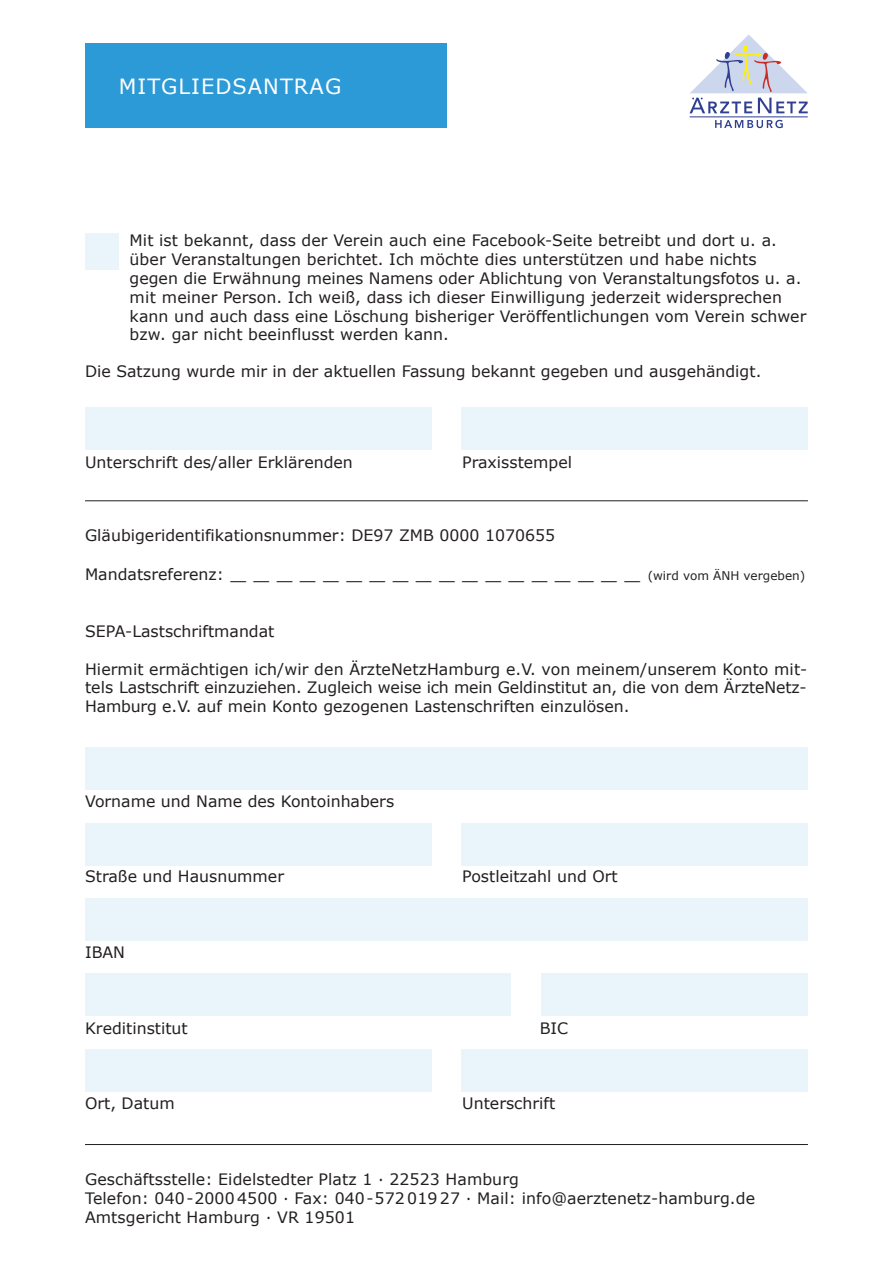
<style>
.page{position:relative;width:893px;height:1263px;background:#fff}
.page>*{position:absolute;margin:0;border:0;box-sizing:border-box;transform-origin:0 0}
.t1{font:21px "Verdana";letter-spacing:.05em;color:#fff}
.t2{font:15.75px/18.9px "Verdana";color:#231f20}
.t3{font:12px "Verdana";color:#231f20}
.s1{font-size:15.75px}
.s2{font-family:"Ping Fang TC";font-size:15.75px}
</style>
<div class="page">
<div style="left:85px;top:973px;width:425px;height:43px;background:#eaf5fb"></div>
<div style="left:541px;top:973px;width:267px;height:43px;background:#eaf5fb"></div>
<div style="left:85px;top:407px;width:346px;height:43px;background:#eaf5fb"></div>
<div style="left:462px;top:407px;width:346px;height:43px;background:#eaf5fb"></div>
<div style="left:85px;top:747px;width:723px;height:43px;background:#eaf5fb"></div>
<div style="left:85px;top:823px;width:346px;height:42px;background:#eaf5fb"></div>
<div style="left:462px;top:823px;width:346px;height:42px;background:#eaf5fb"></div>
<div style="left:85px;top:234px;width:34px;height:36px;background:#eaf5fb"></div>
<svg style="left:715px;top:120px;width:68px;height:8px"></svg>
<svg style="left:689px;top:35px;width:119px;height:78px"></svg>
<hr style="left:690px;top:117px;width:118px;height:1px;background:#2f3f92">
<div style="left:85px;top:43px;width:361px;height:85px;background:#2b9ad6"></div>
<div style="left:85px;top:898px;width:723px;height:43px;background:#eaf5fb"></div>
<div style="left:85px;top:1049px;width:346px;height:42px;background:#eaf5fb"></div>
<div style="left:462px;top:1049px;width:346px;height:42px;background:#eaf5fb"></div>
<hr style="left:85px;top:500px;width:723px;height:1px;background:#231f20">
<hr style="left:85px;top:1144px;width:723px;height:1px;background:#231f20">
<h1 class="t1" style="left:119px;top:73px;width:224px">MITGlIEDSANTrAG</h1>
<p class="t2" style="left:85px;top:230px;width:693px;text-indent:45px">Mit ist bekannt, dass der Verein auch eine Facebook-Seite betreibt und dort u. a. von über Veranstaltungen berichtet. Ich möchte dies unterstützen und habe nichts</p>
<p class="t2" style="left:130px;top:268px;width:678px">gegen die Erwähnung meines Namens oder Ablichtung von Veranstaltungsfotos u. a. mit meiner Person. Ich weiß, dass ich dieser Einwilligung jederzeit widersprechen kann und auch dass eine löschung bisheriger Veröffentlichungen vom Verein schwer bzw. gar nicht beeinflusst werden kann.</p>
<p class="t2" style="left:85px;top:362px;width:678px">Die Satzung wurde mir in der aktuellen Fassung bekannt gegeben und ausgehändigt.</p>
<p class="t2" style="left:85px;top:452px;width:269px">Unterschrift des/aller Erklärenden</p>
<p class="t2" style="left:462px;top:452px;width:111px">Praxisstempel</p>
<p class="t2" style="left:85px;top:525px;width:472px">Gläubigeridentifikationsnummer: DE97 ZMB 0000 1070655</p>
<p class="t3" style="left:85px;top:568px;width:722px"><span class="s1">Mandatsreferenz:</span> <span class="s2">＿＿＿＿＿＿＿＿＿＿＿＿＿＿＿＿＿＿</span> (wird vom ÄNH vergeben)</p>
<p class="t2" style="left:85px;top:621px;width:191px">SEPA-lastschriftmandat</p>
<p class="t2" style="left:85px;top:659px;width:724px;text-align:justify">Hiermit ermächtigen ich/wir den ÄrzteNetzHamburg e.V. von meinem/unserem Konto mit&shy;tels lastschrift einzuziehen. Zugleich weise ich mein Geldinstitut an, die von dem ÄrzteNetz-Hamburg e.V. auf mein Konto gezogenen lastenschriften einzulösen.</p>
<p class="t2" style="left:85px;top:791px;width:311px">Vorname und Name des Kontoinhabers</p>
<p class="t2" style="left:85px;top:867px;width:201px">Straße und Hausnummer</p>
<p class="t2" style="left:462px;top:867px;width:157px">Postleitzahl und Ort</p>
<p class="t2" style="left:85px;top:942px;width:41px">IBAN</p>
<p class="t2" style="left:85px;top:1018px;width:104px">Kreditinstitut</p>
<p class="t2" style="left:540px;top:1018px;width:30px">BIC</p>
<p class="t2" style="left:85px;top:1093px;width:91px">Ort, Datum</p>
<p class="t2" style="left:462px;top:1093px;width:94px">Unterschrift</p>
<p class="t2" style="left:85px;top:1169px;width:671px">Geschäftsstelle: Eidelstedter Platz 1 ∙ 22523 Hamburg<br>Telefon: 040-20004500 ∙ Fax: 040-57201927 ∙ Mail: info@aerztenetz-hamburg.de<br>Amtsgericht Hamburg ∙ Vr 19501</p>
</div>
